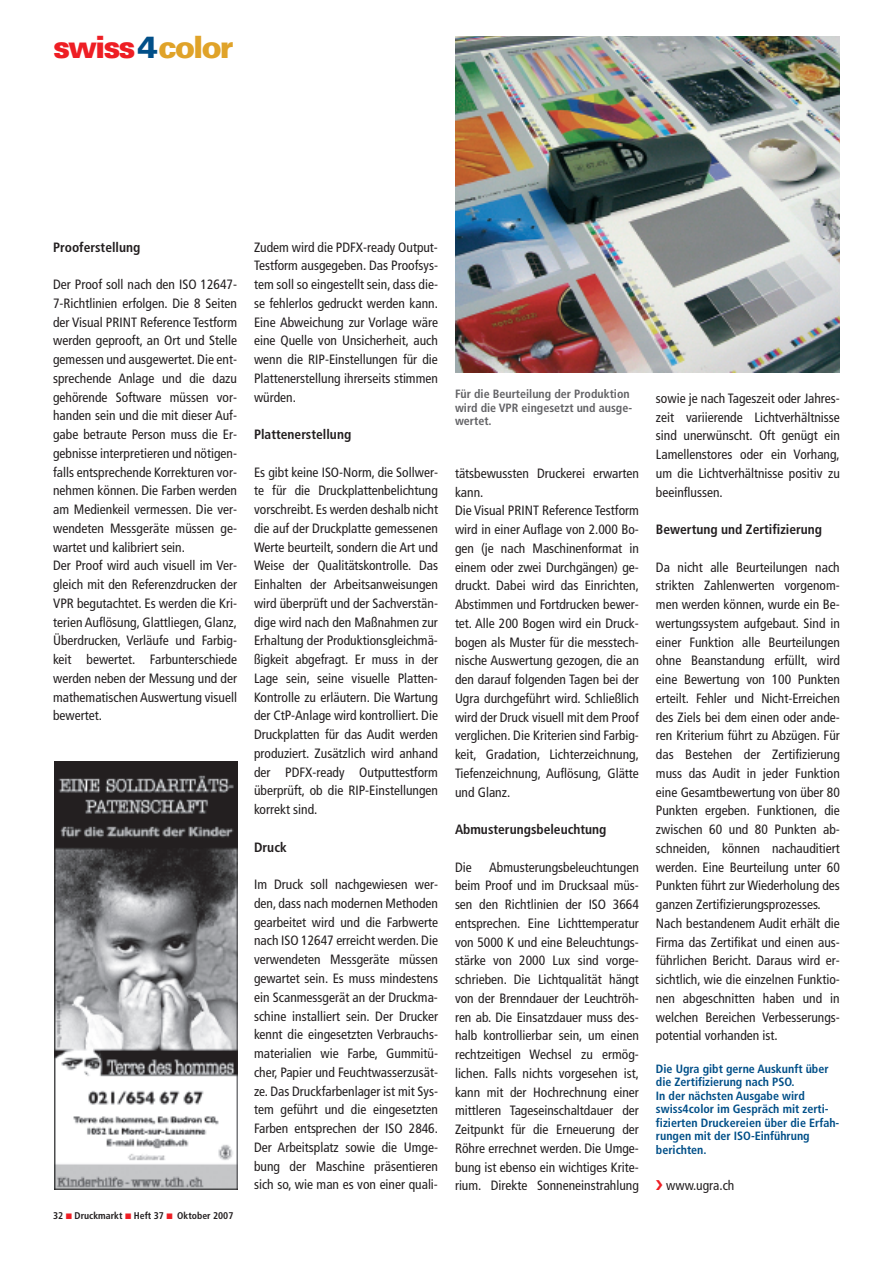
<style>
.page{position:relative;width:893px;height:1263px;background:#fff}
.page>*{position:absolute;margin:0;border:0;box-sizing:border-box;transform-origin:0 0}
.t1{font:900 30.75px "Univers";letter-spacing:-.065em;color:#ee1e24}
.t2{font:condensed 13.5px/18.8px "Frutiger";color:#231f20;text-align:justify}
.t3{font:700 condensed 13.5px "Frutiger";color:#231f20}
.t4{font:700 condensed 12px/13.5px "Frutiger";color:#014f88}
.t5{font:700 condensed 12px/13.5px "Frutiger";color:#636366}
.t6{font:700 condensed 9.75px "Frutiger";color:#231f20}
.s1{color:#014f88}
.s2{color:#e0a329}
</style>
<div class="page">
<img style="left:455px;top:36px;width:385px;height:336px">
<img style="left:54px;top:761px;width:183px;height:429px">
<h1 class="t1" style="left:53px;top:36px;width:182px">swiss<span class="s1">4</span><span class="s2">color</span></h1>
<p class="t3" style="left:53px;top:241px;width:89px">Prooferstellung</p>
<p class="t2" style="left:53px;top:276px;width:185px;text-align:left">Der Proof soll nach den ISO 12647- 7-Richtlinien erfolgen. Die 8 Seiten der Visual PRINT Reference Testform werden geprooft, an Ort und Stelle gemessen und ausgewertet. Die ent&shy;sprechende Anlage und die dazu gehörende Software müssen vor&shy;handen sein und die mit dieser Auf&shy;gabe betraute Person muss die Er&shy;gebnisse interpretieren und nötigen&shy;falls entsprechende Korrekturen vor&shy;nehmen können. Die Farben werden am Medienkeil vermessen. Die ver&shy;wendeten Messgeräte müssen ge&shy;wartet und kalibriert sein.<br>Der Proof wird auch visuell im Ver&shy;gleich mit den Referenzdrucken der VPR begutachtet. Es werden die Kri&shy;terien Auflösung, Glattliegen, Glanz, Überdrucken, Verläufe und Farbig&shy;keit bewertet. Farbunterschiede werden neben der Messung und der mathematischen Auswertung visuell bewertet.</p>
<p class="t6" style="left:53px;top:1212px;width:112px">32 Druckmarkt Heft 37</p>
<p class="t6" style="left:177px;top:1212px;width:58px">Oktober 2007</p>
<p class="t2" style="left:254px;top:239px;width:185px">Zudem wird die PDFX-ready Output-Testform ausgegeben. Das Proofsys&shy;tem soll so eingestellt sein, dass die&shy;se fehlerlos gedruckt werden kann.<br>Eine Abweichung zur Vorlage wäre eine Quelle von Unsicherheit, auch wenn die RIP-Einstellungen für die Plattenerstellung ihrerseits stimmen würden.</p>
<p class="t3" style="left:254px;top:429px;width:99px">Plattenerstellung</p>
<p class="t2" style="left:254px;top:464px;width:185px">Es gibt keine ISO-Norm, die Sollwer&shy;te für die Druckplattenbelichtung vorschreibt. Es werden deshalb nicht die auf der Druckplatte gemessenen Werte beurteilt, sondern die Art und Weise der Qualitätskontrolle. Das Einhalten der Arbeitsanweisungen wird überprüft und der Sachverstän&shy;dige wird nach den Maßnahmen zur Erhaltung der Produktionsgleichmä&shy;ßigkeit abgefragt. Er muss in der Lage sein, seine visuelle Platten-Kontrolle zu erläutern. Die Wartung der CtP-Anlage wird kontrolliert. Die Druckplatten für das Audit werden produziert. Zusätzlich wird anhand der PDFX-ready Outputtestform überprüft, ob die RIP-Einstellungen korrekt sind.</p>
<p class="t3" style="left:254px;top:842px;width:34px">Druck</p>
<p class="t2" style="left:254px;top:876px;width:185px">Im Druck soll nachgewiesen wer&shy;den, dass nach modernen Methoden gearbeitet wird und die Farbwerte nach ISO 12647 erreicht werden. Die verwendeten Messgeräte müssen gewartet sein. Es muss mindestens ein Scanmessgerät an der Druckma&shy;schine installiert sein. Der Drucker kennt die eingesetzten Verbrauchs&shy;materialien wie Farbe, Gummitü&shy;cher, Papier und Feuchtwasserzusät&shy;ze. Das Druckfarbenlager ist mit Sys&shy;tem geführt und die eingesetzten Farben entsprechen der ISO 2846.<br>Der Arbeitsplatz sowie die Umge&shy;bung der Maschine präsentieren sich so, wie man es von einer quali-</p>
<p class="t5" style="left:455px;top:388px;width:179px">Für die Beurteilung der Produktion wird die VPR eingesetzt und ausge&shy;wertet.</p>
<p class="t2" style="left:455px;top:465px;width:185px;text-align:left">tätsbewussten Druckerei erwarten kann.<br>Die Visual PRINT Reference Testform wird in einer Auflage von 2.000 Bo&shy;gen (je nach Maschinenformat in einem oder zwei Durchgängen) ge&shy;druckt. Dabei wird das Einrichten,<br>Abstimmen und Fortdrucken bewer&shy;tet. Alle 200 Bogen wird ein Druck&shy;bogen als Muster für die messtech&shy;nische Auswertung gezogen, die an den darauf folgenden Tagen bei der<br>Ugra durchgeführt wird. Schließlich wird der Druck visuell mit dem Proof verglichen. Die Kriterien sind Farbig&shy;keit, Gradation, Lichterzeichnung,<br>Tiefenzeichnung, Auflösung, Glätte und Glanz.</p>
<p class="t3" style="left:455px;top:824px;width:153px">Abmusterungsbeleuchtung</p>
<p class="t2" style="left:455px;top:858px;width:18px">Die</p>
<p class="t2" style="left:455px;top:858px;width:185px;text-indent:34px">Abmusterungsbeleuchtungen beim Proof und im Drucksaal müs&shy;sen den Richtlinien der ISO 3664 entsprechen. Eine Lichttemperatur von 5000 K und eine Beleuchtungs&shy;stärke von 2000 Lux sind vorge&shy;schrieben. Die Lichtqualität hängt von der Brenndauer der Leuchtröh&shy;ren ab. Die Einsatzdauer muss des&shy;halb kontrollierbar sein, um einen rechtzeitigen Wechsel zu ermög&shy;lichen. Falls nichts vorgesehen ist, kann mit der Hochrechnung einer mittleren Tageseinschaltdauer der Zeitpunkt für die Erneuerung der Röhre errechnet werden. Die Umge&shy;bung ist ebenso ein wichtiges Krite&shy;rium. Direkte Sonneneinstrahlung</p>
<p class="t2" style="left:656px;top:390px;width:185px">sowie je nach Tageszeit oder Jahres&shy;zeit variierende Lichtverhältnisse sind unerwünscht. Oft genügt ein Lamellenstores oder ein Vorhang, um die Lichtverhältnisse positiv zu beeinflussen.</p>
<p class="t3" style="left:656px;top:524px;width:168px">Bewertung und Zertifizierung</p>
<p class="t2" style="left:656px;top:558px;width:185px;text-align:left">Da nicht alle Beurteilungen nach strikten Zahlenwerten vorgenom&shy;men werden können, wurde ein Be&shy;wertungssystem aufgebaut. Sind in einer Funktion alle Beurteilungen ohne Beanstandung erfüllt, wird eine Bewertung von 100 Punkten erteilt. Fehler und Nicht-Erreichen des Ziels bei dem einen oder ande&shy;ren Kriterium führt zu Abzügen. Für das Bestehen der Zertifizierung muss das Audit in jeder Funktion eine Gesamtbewertung von über 80<br>Punkten ergeben. Funktionen, die zwischen 60 und 80 Punkten ab&shy;schneiden, können nachauditiert werden. Eine Beurteilung unter 60<br>Punkten führt zur Wiederholung des ganzen Zertifizierungsprozesses.<br>Nach bestandenem Audit erhält die Firma das Zertifikat und einen aus&shy;führlichen Bericht. Daraus wird er&shy;sichtlich, wie die einzelnen Funktio&shy;nen abgeschnitten haben und in welchen Bereichen Verbesserungs&shy;potential vorhanden ist.</p>
<p class="t4" style="left:656px;top:1063px;width:185px">Die Ugra gibt gerne Auskunft über die Zertifizierung nach PSO.<br>In der nächsten Ausgabe wird swiss4color im Gespräch mit zerti&shy;fizierten Druckereien über die Erfah&shy;rungen mit der ISO-Einführung berichten.</p>
<p class="t2" style="left:666px;top:1177px;width:70px">www.ugra.ch</p>
</div>
